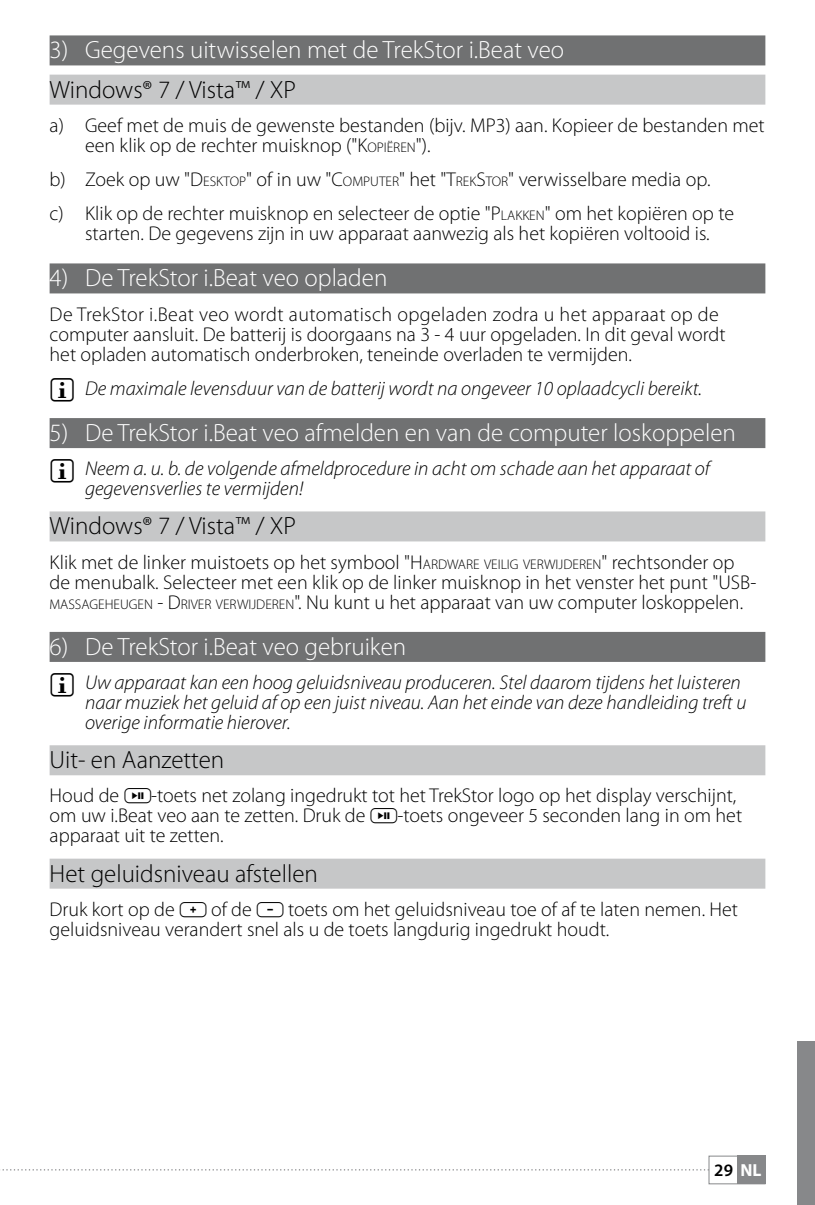
<style>
.page{position:relative;width:815px;height:1205px;background:#fff}
.page>*{position:absolute;margin:0;border:0;box-sizing:border-box;transform-origin:0 0}
.t1{font:300 25px "Myriad Pro";color:#fff}
.t2{font:300 25px "Myriad Pro";color:#000}
.t3{font:300 20px/20px "Myriad Pro";color:#000}
.t4{font:italic 300 20px/20px "Myriad Pro";color:#000}
.t5{font:600 17.5px "Myriad Pro";color:#000}
.t6{font:300 14px "Myriad Pro";color:#000}
.s1{font-style:inherit}
.s2{font-size:14px}
.s3{font-weight:700;color:#fff}
</style>
<div class="page">
<div style="left:797px;top:1042px;width:18px;height:163px;background:#87888a"></div>
<div style="left:737px;top:1156px;width:28px;height:28px;background:#87888a"></div>
<div style="left:709px;top:1156px;width:56px;height:28px;border:1px solid #87888a"></div>
<svg style="left:0;top:1169px;width:709px;height:1px"></svg>
<div style="left:50px;top:35px;width:715px;height:30px;background:#707172"></div>
<div style="left:50px;top:75px;width:715px;height:30px;background:#c6c7c8"></div>
<div style="left:50px;top:263px;width:715px;height:30px;background:#707172"></div>
<div style="left:50px;top:418px;width:715px;height:30px;background:#707172"></div>
<div style="left:50px;top:511px;width:715px;height:30px;background:#c6c7c8"></div>
<div style="left:50px;top:632px;width:715px;height:30px;background:#707172"></div>
<div style="left:50px;top:745px;width:715px;height:30px;background:#c6c7c8"></div>
<div style="left:50px;top:858px;width:715px;height:30px;background:#c6c7c8"></div>
<p class="t1" style="left:50px;top:36px;width:516px">3) Gegevens uitwisselen met de TrekStor i.Beat veo</p>
<p class="t2" style="left:50px;top:75px;width:248px">Windows® 7 / Vista™ / XP</p>
<p class="t3" style="left:85px;top:115px;width:681px;text-indent:-35px">a) Geef met de muis de gewenste bestanden (bijv. MP3) aan. Kopieer de bestanden met een klik op de rechter muisknop ("<span class="s1">K</span><span class="s2">OPIËREN</span>").</p>
<p class="t3" style="left:50px;top:162px;width:686px;line-height:34.2px">b) Zoek op uw "<span class="s1">D</span> <span class="s2">ESKTOP</span>" of in uw "<span class="s1">C</span><span class="s2">OMPUTER</span>" het "<span class="s1">T</span><span class="s2">REK</span><span class="s1">S</span><span class="s2">TOR</span>" verwisselbare media op.<br>c) Klik op de rechter muisknop en selecteer de optie "<span class="s1">P</span><span class="s2">LAKKEN</span>" om het kopiëren op te</p>
<p class="t3" style="left:85px;top:224px;width:626px">starten. De gegevens zijn in uw apparaat aanwezig als het kopiëren voltooid is.</p>
<p class="t1" style="left:50px;top:264px;width:339px">4) De TrekStor i.Beat veo opladen</p>
<p class="t3" style="left:50px;top:304px;width:678px">De TrekStor i.Beat veo wordt automatisch opgeladen zodra u het apparaat op de computer aansluit. De batterij is doorgaans na 3 - 4 uur opgeladen. In dit geval wordt het opladen automatisch onderbroken, teneinde overladen te vermijden.</p>
<p class="t4" style="left:85px;top:379px;width:619px">De maximale levensduur van de batterij wordt na ongeveer 10 oplaadcycli bereikt.</p>
<p class="t1" style="left:50px;top:419px;width:688px">5) De TrekStor i.Beat veo afmelden en van de computer loskoppelen</p>
<p class="t4" style="left:85px;top:459px;width:627px">Neem a. u. b. de volgende afmeldprocedure in acht om schade aan het apparaat of gegevensverlies te vermijden!</p>
<p class="t2" style="left:50px;top:512px;width:248px">Windows® 7 / Vista™ / XP</p>
<p class="t3" style="left:50px;top:552px;width:708px">Klik met de linker muistoets op het symbool "<span class="s1">H</span> <span class="s2">ARDWARE VEILIG VERWIJDEREN</span>" rechtsonder op de menubalk. Selecteer met een klik op de linker muisknop in het venster het punt "<span class="s1">USB-</span></p>
<p class="t6" style="left:50px;top:596px;width:19px">MASSA</p>
<p class="t3" style="left:90px;top:592px;width:655px"><span class="s2">GEHEUGEN</span> <span class="s1">- D</span><span class="s2">RIVER VERWIJDEREN</span>". Nu kunt u het apparaat van uw computer loskoppelen.</p>
<p class="t1" style="left:50px;top:633px;width:358px">6) De TrekStor i.Beat veo gebruiken</p>
<p class="t4" style="left:85px;top:673px;width:663px">Uw apparaat kan een hoog geluidsniveau produceren. Stel daarom tijdens het luisteren naar muziek het geluid af op een juist niveau. Aan het einde van deze handleiding treft u overige informatie hierover.</p>
<p class="t2" style="left:50px;top:746px;width:176px">Uit- en Aanzetten</p>
<p class="t3" style="left:50px;top:786px;width:71px">Houd de</p>
<p class="t3" style="left:50px;top:786px;width:688px;text-indent:101px">-toets net zolang ingedrukt tot het TrekStor logo op het display verschijnt, om uw i.Beat veo aan te zetten. Druk de</p>
<p class="t3" style="left:397px;top:806px;width:346px">-toets ongeveer 5 seconden lang in om het</p>
<p class="t3" style="left:50px;top:826px;width:176px">apparaat uit te zetten.</p>
<p class="t2" style="left:50px;top:859px;width:270px">Het geluidsniveau afstellen</p>
<p class="t3" style="left:50px;top:899px;width:127px">Druk kort op de</p>
<p class="t3" style="left:211px;top:899px;width:42px">of de</p>
<p class="t3" style="left:50px;top:899px;width:690px;text-indent:238px">toets om het geluidsniveau toe of af te laten nemen. Het geluidsniveau verandert snel als u de toets langdurig ingedrukt houdt.</p>
<p class="t5" style="left:714px;top:1158px;width:49px">29 <span class="s3">NL</span></p>
</div>
